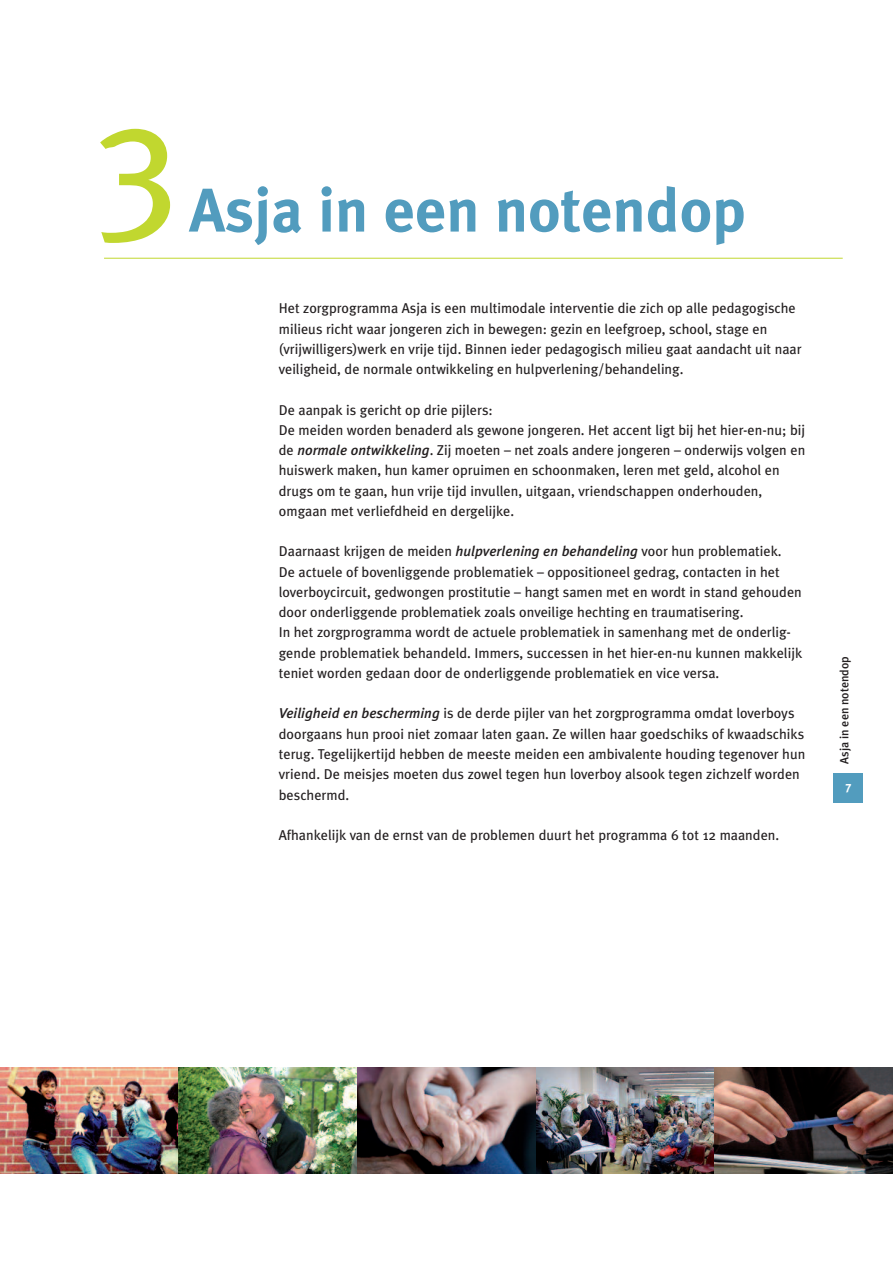
<style>
.page{position:relative;width:893px;height:1263px;background:#fff}
.page>*{position:absolute;margin:0;border:0;box-sizing:border-box;transform-origin:0 0}
.t1{font:163.05px "Meta Plus Book Caps";color:#c1d72f}
.t2{font:700 61.5px "Meta Plus";color:#529cbe}
.t3{font:14.25px/20.2px "Meta Plus";color:#231f20}
.t4{font:500 12px "Meta Plus";color:#231f20}
.t5{font:12px "Meta Plus Bold Caps";color:#fff}
.s1{font-weight:500;font-style:italic}
</style>
<div class="page">
<div style="left:833px;top:773px;width:30px;height:30px;background:#529cbe"></div>
<img style="left:0;top:1067px;width:357px;height:107px">
<img style="left:357px;top:1067px;width:179px;height:107px">
<img style="left:536px;top:1067px;width:179px;height:107px">
<img style="left:715px;top:1067px;width:178px;height:107px">
<hr style="left:104px;top:258px;width:739px;height:1px;background:#c1d72f">
<h1 class="t1" style="left:93px;top:86px;width:89px">3</h1>
<h2 class="t2" style="left:189px;top:174px;width:558px">Asja in een notendop</h2>
<p class="t3" style="left:279px;top:298px;width:524px">Het zorgprogramma Asja is een multimodale interventie die zich op alle pedagogische milieus richt waar jongeren zich in bewegen: gezin en leefgroep, school, stage en (vrijwilligers)werk en vrije tijd. Binnen ieder pedagogisch milieu gaat aandacht uit naar veiligheid, de normale ontwikkeling en hulpverlening/behandeling.</p>
<p class="t3" style="left:279px;top:400px;width:528px">De aanpak is gericht op drie pijlers:<br>De meiden worden benaderd als gewone jongeren. Het accent ligt bij het hier-en-nu; bij de <span class="s1">normale ontwikkeling</span>. Zij moeten – net zoals andere jongeren – onderwijs volgen en huiswerk maken, hun kamer opruimen en schoonmaken, leren met geld, alcohol en drugs om te gaan, hun vrije tijd invullen, uitgaan, vriendschappen onderhouden, omgaan met verliefdheid en dergelijke.</p>
<p class="t3" style="left:279px;top:541px;width:525px">Daarnaast krijgen de meiden <span class="s1">hulpverlening en behandeling</span> voor hun problematiek.<br>De actuele of bovenliggende problematiek – oppositioneel gedrag, contacten in het loverboycircuit, gedwongen prostitutie – hangt samen met en wordt in stand gehouden door onderliggende problematiek zoals onveilige hechting en traumatisering.<br>In het zorgprogramma wordt de actuele problematiek in samenhang met de onderlig&shy;gende problematiek behandeld. Immers, successen in het hier-en-nu kunnen makkelijk teniet worden gedaan door de onderliggende problematiek en vice versa.</p>
<p class="t3" style="left:279px;top:703px;width:528px"><span class="s1">Veiligheid en bescherming</span> is de derde pijler van het zorgprogramma omdat loverboys doorgaans hun prooi niet zomaar laten gaan. Ze willen haar goedschiks of kwaadschiks terug. Tegelijkertijd hebben de meeste meiden een ambivalente houding tegenover hun vriend. De meisjes moeten dus zowel tegen hun loverboy alsook tegen zichzelf worden beschermd.</p>
<p class="t3" style="left:279px;top:825px;width:502px">Afhankelijk van de ernst van de problemen duurt het programma 6 tot 12 maanden.</p>
<p class="t4" style="left:837px;top:764px;width:109px;rotate:-90deg">Asja in een notendop</p>
<p class="t5" style="left:845px;top:781px;width:8px">7</p>
</div>
